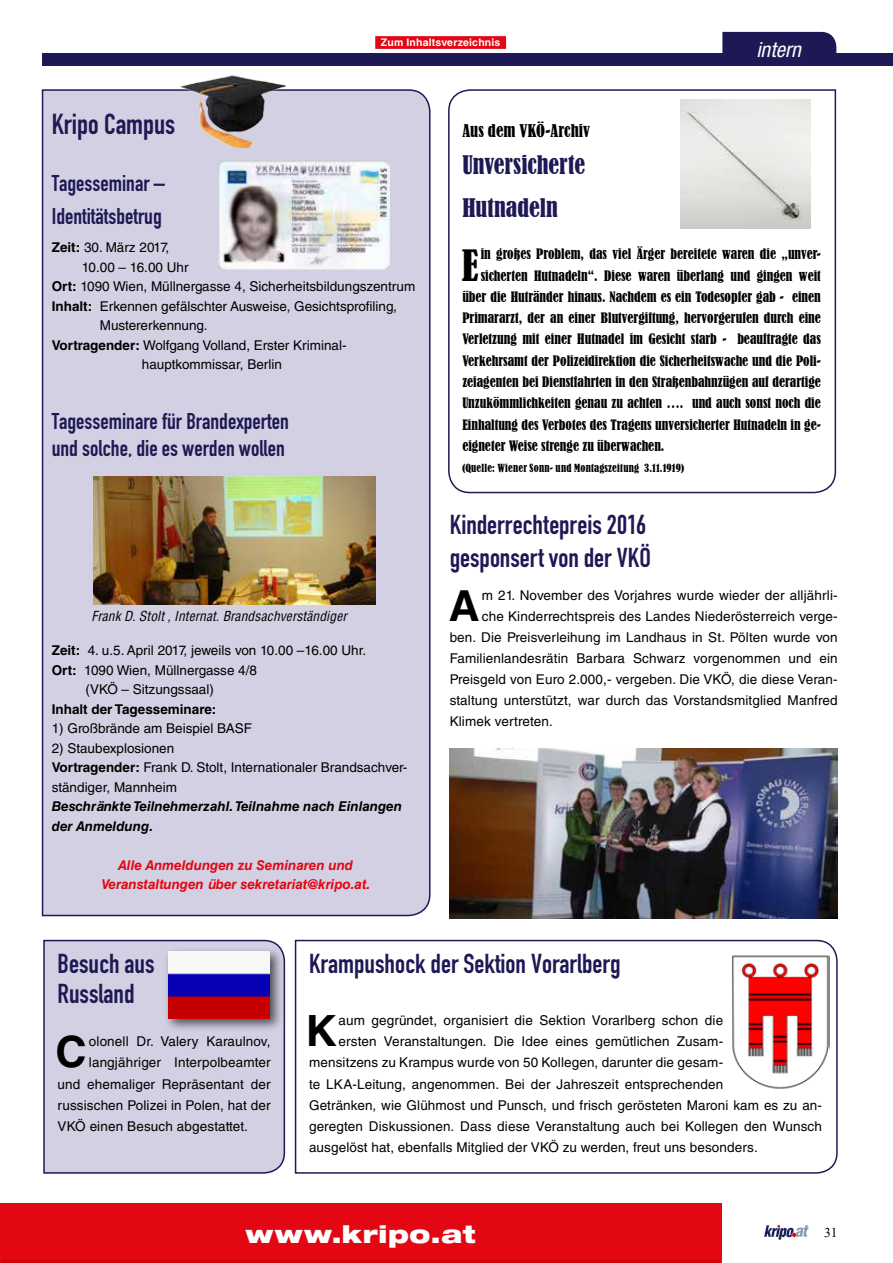
<style>
.page{position:relative;width:893px;height:1263px;background:#fff}
.page>*{position:absolute;margin:0;border:0;box-sizing:border-box;transform-origin:0 0}
.t1{font:700 43.05px "Helvetica LT Std";color:#000}
.t2{font:700 42.75px "Helvetica LT Std";color:#000}
.t3{font:condensed 40.5px "Bernard";color:#000}
.t4{font:28.5px "DIN Engschrift";color:#1e1954}
.t5{font:27px/30px "DIN Engschrift";color:#1e1954}
.t6{font:condensed 24px/42.6px "Bernard";color:#1e1954}
.t7{font:900 expanded 24px "Helvetica Neue";letter-spacing:.03em;color:#fff}
.t8{font:22.5px/32.4px "DIN Engschrift";color:#1e1954}
.t9{font:italic condensed 21px "Helvetica Neue";color:#fff}
.t10{font:condensed 16.5px "Bernard";letter-spacing:.005em;color:#000}
.t11{font:13.5px/19.5px "Helvetica LT Std";letter-spacing:.01em;color:#000}
.t12{font:condensed 13.5px "Bernard";color:#000}
.t13{font:italic 700 13.5px/19.5px "Helvetica LT Std";color:#e30613;text-align:center}
.t14{font:italic 700 13.5px/19.5px "Helvetica LT Std";color:#000}
.t15{font:italic condensed 13.5px "Helvetica LT Std";letter-spacing:.01em;color:#000}
.t16{font:700 13.5px "Helvetica LT Std";color:#000}
.t17{font:13.5px "Times New Roman";color:#000}
.t18{font:condensed 10.5px "Bernard";letter-spacing:.02em;color:#000}
.t19{font:700 10.5px "Helvetica LT Std";letter-spacing:.015em;color:#fff}
.s1{font-weight:700}
</style>
<div class="page">
<svg style="left:764px;top:1225px;width:45px;height:15px"></svg>
<svg style="left:294px;top:939px;width:544px;height:235px"></svg>
<svg style="left:448px;top:89px;width:389px;height:405px"></svg>
<div style="left:43px;top:53px;width:850px;height:13px;background:#1e1954"></div>
<div style="left:722px;top:32px;width:114px;height:21px;background:#1e1954"></div>
<div style="left:0;top:1203px;width:721px;height:60px;background:#e30613"></div>
<hr style="left:2px;top:1260px;width:718px;height:3px;background:#d10106">
<img style="left:680px;top:99px;width:130px;height:129px">
<div style="left:43px;top:939px;width:243px;height:235px;background:#d2d0e2"></div>
<img style="left:729px;top:954px;width:100px;height:138px">
<div style="left:164px;top:947px;width:119px;height:85px;background:#000;opacity:.63"></div>
<img style="left:169px;top:951px;width:101px;height:68px">
<div style="left:41px;top:89px;width:390px;height:828px;background:#d2d0e2"></div>
<img style="left:176px;top:75px;width:117px;height:73px">
<img style="left:450px;top:748px;width:387px;height:170px">
<img style="left:219px;top:161px;width:170px;height:109px">
<img style="left:94px;top:477px;width:281px;height:128px">
<div style="left:374px;top:35px;width:134px;height:15px;background:#e30613"></div>
<div style="left:372px;top:33px;width:137px;height:19px;border:3px solid #fff"></div>
<p class="t19" style="left:381px;top:36px;width:121px">Zum Inhaltsverzeichnis</p>
<h3 class="t9" style="left:756px;top:38px;width:46px">intern</h3>
<h3 class="t4" style="left:52px;top:107px;width:125px">Kripo Campus</h3>
<h3 class="t8" style="left:52px;top:167px;width:115px">Tagesseminar –<br>Identitätsbetrug</h3>
<p class="t11" style="left:52px;top:238px;width:119px"><span class="s1">Zeit:</span> 30. März 2017,</p>
<p class="t11" style="left:82px;top:257px;width:108px">10.00 – 16.00 Uhr</p>
<p class="t11" style="left:52px;top:277px;width:365px"><span class="s1">Ort:</span> 1090 Wien, Müllnergasse 4, Sicherheitsbildungszentrum</p>
<p class="t11" style="left:52px;top:296px;width:347px"><span class="s1">Inhalt:</span> Erkennen gefälschter Ausweise, Gesichtsprofiling,</p>
<p class="t11" style="left:100px;top:316px;width:109px">Mustererkennung.</p>
<p class="t11" style="left:52px;top:335px;width:296px"><span class="s1">Vortragender:</span> Wolfgang Volland, Erster Kriminal-</p>
<p class="t11" style="left:142px;top:355px;width:142px">hauptkommissar, Berlin</p>
<h3 class="t8" style="left:52px;top:407px;width:239px;line-height:27px">Tagesseminare für Brandexperten und solche, die es werden wollen</h3>
<p class="t15" style="left:92px;top:607px;width:257px">Frank D. Stolt , Internat. Brandsachverständiger</p>
<p class="t11" style="left:52px;top:640px;width:316px"><span class="s1">Zeit:</span> 4. u.5. April 2017, jeweils von 10.00 –16.00 Uhr.</p>
<p class="t11" style="left:52px;top:660px;width:207px"><span class="s1">Ort:</span> 1090 Wien, Müllnergasse 4/8</p>
<p class="t11" style="left:86px;top:679px;width:130px">(VKÖ – Sitzungssaal)</p>
<p class="t16" style="left:52px;top:700px;width:166px">Inhalt der Tagesseminare:</p>
<p class="t11" style="left:52px;top:718px;width:202px">1) Großbrände am Beispiel BASF</p>
<p class="t11" style="left:52px;top:738px;width:357px">2) Staubexplosionen<br><span class="s1">Vortragender:</span> Frank D. Stolt, Internationaler Brandsachver&shy;ständiger, Mannheim</p>
<p class="t14" style="left:52px;top:796px;width:352px">Beschränkte Teilnehmerzahl. Teilnahme nach Einlangen der Anmeldung.</p>
<p class="t13" style="left:101px;top:855px;width:270px">Alle Anmeldungen zu Seminaren und<br>Veranstaltungen über sekretariat@kripo.at.</p>
<p class="t10" style="left:462px;top:121px;width:129px">Aus dem VKÖ-Archiv</p>
<h3 class="t6" style="left:462px;top:144px;width:124px">Unversicherte<br>Hutnadeln</h3>
<h3 class="t3" style="left:462px;top:242px;width:18px">E</h3>
<p class="t12" style="left:481px;top:246px;width:342px">in großes Problem, das viel Ärger bereitete waren die „unver-</p>
<p class="t12" style="left:481px;top:268px;width:342px">sicherten Hutnadeln“. Diese waren überlang und gingen weit</p>
<p class="t12" style="left:462px;top:289px;width:360px">über die Hutränder hinaus. Nachdem es ein Todesopfer gab - einen</p>
<p class="t12" style="left:462px;top:310px;width:360px">Primararzt, der an einer Blutvergiftung, hervorgerufen durch eine</p>
<p class="t12" style="left:462px;top:331px;width:360px">Verletzung mit einer Hutnadel im Gesicht starb - beauftragte das</p>
<p class="t12" style="left:462px;top:353px;width:360px">Verkehrsamt der Polizeidirektion die Sicherheitswache und die Poli-</p>
<p class="t12" style="left:462px;top:374px;width:360px">zeiagenten bei Dienstfahrten in den Straßenbahnzügen auf derartige</p>
<p class="t12" style="left:462px;top:395px;width:360px">Unzukömmlichkeiten genau zu achten …. und auch sonst noch die</p>
<p class="t12" style="left:462px;top:416px;width:360px">Einhaltung des Verbotes des Tragens unversicherter Hutnadeln in ge-</p>
<p class="t12" style="left:462px;top:438px;width:204px">eigneter Weise strenge zu überwachen.</p>
<p class="t18" style="left:462px;top:462px;width:223px">(Quelle: Wiener Sonn- und Montagszeitung 3.11.1919)</p>
<h3 class="t5" style="left:450px;top:508px;width:203px;line-height:33px">Kinderrechtepreis 2016 gesponsert von der VKÖ</h3>
<h2 class="t2" style="left:449px;top:580px;width:32px">A</h2>
<p class="t11" style="left:482px;top:585px;width:357px">m 21. November des Vorjahres wurde wieder der alljährli-</p>
<p class="t11" style="left:482px;top:606px;width:357px">che Kinderrechtspreis des Landes Niederösterreich verge-</p>
<p class="t11" style="left:450px;top:627px;width:390px">ben. Die Preisverleihung im Landhaus in St. Pölten wurde von</p>
<p class="t11" style="left:450px;top:648px;width:389px">Familienlandesrätin Barbara Schwarz vorgenommen und ein</p>
<p class="t11" style="left:450px;top:669px;width:389px">Preisgeld von Euro 2.000,- vergeben. Die VKÖ, die diese Veran-</p>
<p class="t11" style="left:450px;top:690px;width:389px">staltung unterstützt, war durch das Vorstandsmitglied Manfred</p>
<p class="t11" style="left:450px;top:711px;width:105px">Klimek vertreten.</p>
<h3 class="t5" style="left:58px;top:949px;width:99px">Besuch aus<br>Russland</h3>
<h1 class="t1" style="left:56px;top:1026px;width:33px">C</h1>
<p class="t11" style="left:89px;top:1031px;width:183px">olonell Dr. Valery Karaulnov,</p>
<p class="t11" style="left:89px;top:1053px;width:183px">langjähriger Interpolbeamter</p>
<p class="t11" style="left:58px;top:1074px;width:214px">und ehemaliger Repräsentant der</p>
<p class="t11" style="left:58px;top:1095px;width:214px">russischen Polizei in Polen, hat der</p>
<p class="t11" style="left:58px;top:1117px;width:192px">VKÖ einen Besuch abgestattet.</p>
<h3 class="t5" style="left:309px;top:949px;width:313px">Krampushock der Sektion Vorarlberg</h3>
<h1 class="t1" style="left:305px;top:1005px;width:33px">K</h1>
<p class="t11" style="left:339px;top:1010px;width:386px">aum gegründet, organisiert die Sektion Vorarlberg schon die</p>
<p class="t11" style="left:339px;top:1031px;width:386px">ersten Veranstaltungen. Die Idee eines gemütlichen Zusam-</p>
<p class="t11" style="left:309px;top:1053px;width:416px">mensitzens zu Krampus wurde von 50 Kollegen, darunter die gesam-</p>
<p class="t11" style="left:309px;top:1074px;width:416px">te LKA-Leitung, angenommen. Bei der Jahreszeit entsprechenden</p>
<p class="t11" style="left:309px;top:1095px;width:515px">Getränken, wie Glühmost und Punsch, und frisch gerösteten Maroni kam es zu an-</p>
<p class="t11" style="left:309px;top:1117px;width:514px">geregten Diskussionen. Dass diese Veranstaltung auch bei Kollegen den Wunsch</p>
<p class="t11" style="left:309px;top:1138px;width:450px">ausgelöst hat, ebenfalls Mitglied der VKÖ zu werden, freut uns besonders.</p>
<h3 class="t7" style="left:245px;top:1219px;width:232px">www.kripo.at</h3>
<p class="t17" style="left:824px;top:1223px;width:15px">31</p>
</div>
